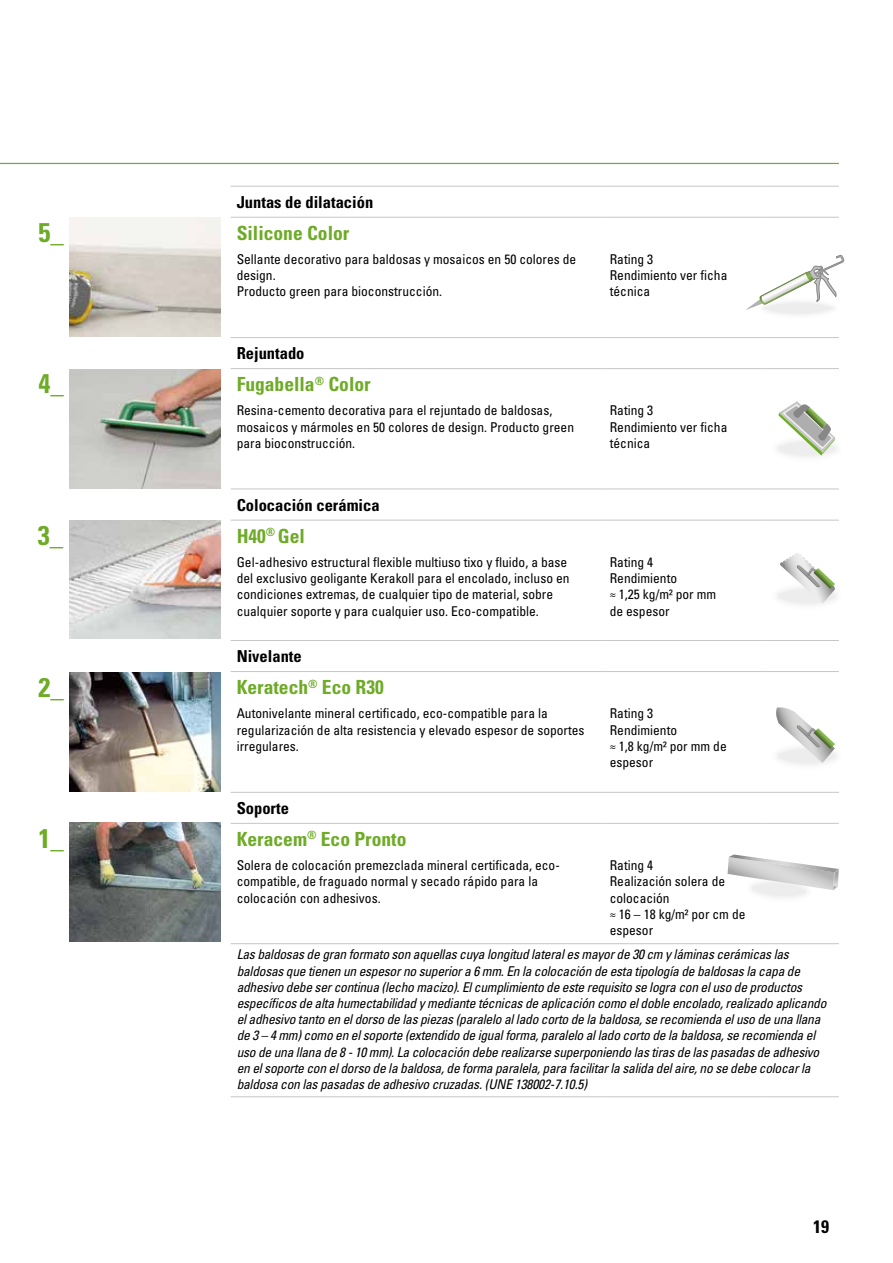
<style>
.page{position:relative;width:893px;height:1263px;background:#fff}
.page>*{position:absolute;margin:0;border:0;box-sizing:border-box;transform-origin:0 0}
.t1{font:700 condensed 27px "Univers LT Std";color:#6eab27}
.t2{font:700 condensed 19.5px "Univers LT Std";color:#6eab27}
.t3{font:700 condensed 18px "Univers LT Std";color:#000}
.t4{font:700 condensed 16.5px "Univers LT Std";color:#000}
.t5{font:condensed 13.5px/16.2px "Univers LT Std";color:#000}
.t6{font:italic condensed 13.5px/16.2px "Univers LT Std";letter-spacing:-.02em;color:#000}
</style>
<div class="page">
<hr style="left:0;top:163px;width:839px;height:1px;background:#6eab27">
<hr style="left:231px;top:186px;width:373px;height:1px;background:#c6c6c6">
<hr style="left:604px;top:186px;width:161px;height:1px;background:#c6c6c6">
<hr style="left:765px;top:186px;width:74px;height:1px;background:#c6c6c6">
<hr style="left:231px;top:217px;width:373px;height:1px;background:#c6c6c6">
<hr style="left:604px;top:217px;width:161px;height:1px;background:#c6c6c6">
<hr style="left:765px;top:217px;width:74px;height:1px;background:#c6c6c6">
<hr style="left:231px;top:337px;width:373px;height:1px;background:#c6c6c6">
<hr style="left:231px;top:368px;width:373px;height:1px;background:#c6c6c6">
<hr style="left:604px;top:337px;width:161px;height:1px;background:#c6c6c6">
<hr style="left:604px;top:368px;width:161px;height:1px;background:#c6c6c6">
<hr style="left:765px;top:337px;width:74px;height:1px;background:#c6c6c6">
<hr style="left:765px;top:368px;width:74px;height:1px;background:#c6c6c6">
<hr style="left:231px;top:520px;width:373px;height:1px;background:#c6c6c6">
<hr style="left:604px;top:520px;width:161px;height:1px;background:#c6c6c6">
<hr style="left:604px;top:671px;width:161px;height:1px;background:#c6c6c6">
<hr style="left:231px;top:488px;width:373px;height:1px;background:#c6c6c6">
<hr style="left:231px;top:640px;width:373px;height:1px;background:#c6c6c6">
<hr style="left:604px;top:488px;width:161px;height:1px;background:#c6c6c6">
<hr style="left:604px;top:640px;width:161px;height:1px;background:#c6c6c6">
<hr style="left:765px;top:488px;width:74px;height:1px;background:#c6c6c6">
<hr style="left:765px;top:640px;width:74px;height:1px;background:#c6c6c6">
<hr style="left:765px;top:671px;width:74px;height:1px;background:#c6c6c6">
<hr style="left:231px;top:671px;width:373px;height:1px;background:#c6c6c6">
<hr style="left:231px;top:823px;width:373px;height:1px;background:#c6c6c6">
<hr style="left:604px;top:823px;width:161px;height:1px;background:#c6c6c6">
<hr style="left:765px;top:823px;width:74px;height:1px;background:#c6c6c6">
<hr style="left:231px;top:792px;width:373px;height:1px;background:#c6c6c6">
<hr style="left:604px;top:792px;width:161px;height:1px;background:#c6c6c6">
<hr style="left:231px;top:943px;width:373px;height:1px;background:#c6c6c6">
<hr style="left:604px;top:943px;width:161px;height:1px;background:#c6c6c6">
<hr style="left:231px;top:1096px;width:373px;height:1px;background:#c6c6c6">
<hr style="left:604px;top:1096px;width:161px;height:1px;background:#c6c6c6">
<hr style="left:765px;top:1096px;width:74px;height:1px;background:#c6c6c6">
<hr style="left:765px;top:792px;width:74px;height:1px;background:#c6c6c6">
<hr style="left:765px;top:943px;width:74px;height:1px;background:#c6c6c6">
<hr style="left:765px;top:520px;width:74px;height:1px;background:#c6c6c6">
<svg style="left:779px;top:401px;width:56px;height:55px"></svg>
<svg style="left:780px;top:553px;width:55px;height:51px"></svg>
<div style="left:771px;top:741px;width:72px;height:30px;background:#fbfbfb;border-radius:50%"></div>
<svg style="left:776px;top:707px;width:59px;height:56px"></svg>
<svg style="left:727px;top:854px;width:112px;height:44px"></svg>
<img style="left:69px;top:218px;width:151px;height:119px">
<img style="left:69px;top:369px;width:151px;height:119px">
<img style="left:69px;top:520px;width:151px;height:118px">
<img style="left:69px;top:823px;width:151px;height:119px">
<img style="left:69px;top:673px;width:151px;height:119px">
<div style="left:758px;top:297px;width:81px;height:23px;background:#f8f8f8;border-radius:50%"></div>
<svg style="left:746px;top:254px;width:98px;height:56px"></svg>
<h1 class="t1" style="left:39px;top:216px;width:27px">5_</h1>
<h1 class="t1" style="left:39px;top:367px;width:27px">4_</h1>
<h1 class="t1" style="left:38px;top:519px;width:27px">3_</h1>
<h1 class="t1" style="left:39px;top:671px;width:27px">2_</h1>
<h1 class="t1" style="left:39px;top:821px;width:27px">1_</h1>
<p class="t4" style="left:237px;top:192px;width:138px">Juntas de dilatación</p>
<h2 class="t2" style="left:237px;top:221px;width:114px">Silicone Color</h2>
<p class="t5" style="left:237px;top:251px;width:341px">Sellante decorativo para baldosas y mosaicos en 50 colores de design.<br>Producto green para bioconstrucción.</p>
<p class="t5" style="left:610px;top:251px;width:119px">Rating 3<br>Rendimiento ver ficha técnica</p>
<p class="t4" style="left:237px;top:343px;width:69px">Rejuntado</p>
<h2 class="t2" style="left:237px;top:372px;width:136px">Fugabella<sup>®</sup> Color</h2>
<p class="t5" style="left:237px;top:402px;width:339px">Resina-cemento decorativa para el rejuntado de baldosas, mosaicos y mármoles en 50 colores de design. Producto green para bioconstrucción.</p>
<p class="t5" style="left:610px;top:402px;width:119px">Rating 3<br>Rendimiento ver ficha técnica</p>
<p class="t4" style="left:237px;top:494px;width:145px">Colocación cerámica</p>
<h2 class="t2" style="left:237px;top:524px;width:70px">H40<sup>®</sup> Gel</h2>
<p class="t5" style="left:237px;top:554px;width:334px">Gel-adhesivo estructural flexible multiuso tixo y fluido, a base del exclusivo geoligante Kerakoll para el encolado, incluso en condiciones extremas, de cualquier tipo de material, sobre cualquier soporte y para cualquier uso. Eco-compatible.</p>
<p class="t5" style="left:610px;top:554px;width:108px">Rating 4<br>Rendimiento<br>≈ 1,25 kg/m² por mm de espesor</p>
<p class="t4" style="left:237px;top:646px;width:67px">Nivelante</p>
<h2 class="t2" style="left:237px;top:675px;width:149px">Keratech<sup>®</sup> Eco R30</h2>
<p class="t5" style="left:237px;top:705px;width:349px">Autonivelante mineral certificado, eco-compatible para la regularización de alta resistencia y elevado espesor de soportes irregulares.</p>
<p class="t5" style="left:610px;top:705px;width:119px">Rating 3<br>Rendimiento<br>≈ 1,8 kg/m² por mm de espesor</p>
<p class="t4" style="left:237px;top:798px;width:54px">Soporte</p>
<h2 class="t2" style="left:237px;top:827px;width:171px">Keracem<sup>®</sup> Eco Pronto</h2>
<p class="t5" style="left:237px;top:857px;width:325px">Solera de colocación premezclada mineral certificada, eco&shy;compatible, de fraguado normal y secado rápido para la colocación con adhesivos.</p>
<p class="t5" style="left:610px;top:857px;width:137px">Rating 4<br>Realización solera de colocación<br>≈ 16 – 18 kg/m² por cm de espesor</p>
<p class="t6" style="left:237px;top:946px;width:591px">Las baldosas de gran formato son aquellas cuya longitud lateral es mayor de 30 cm y láminas cerámicas las baldosas que tienen un espesor no superior a 6 mm. En la colocación de esta tipología de baldosas la capa de adhesivo debe ser continua (lecho macizo). El cumplimiento de este requisito se logra con el uso de productos específicos de alta humectabilidad y mediante técnicas de aplicación como el doble encolado, realizado aplicando el adhesivo tanto en el dorso de las piezas (paralelo al lado corto de la baldosa, se recomienda el uso de una llana de 3 – 4 mm) como en el soporte (extendido de igual forma, paralelo al lado corto de la baldosa, se recomienda el uso de una llana de 8 - 10 mm). La colocación debe realizarse superponiendo las tiras de las pasadas de adhesivo en el soporte con el dorso de la baldosa, de forma paralela, para facilitar la salida del aire, no se debe colocar la baldosa con las pasadas de adhesivo cruzadas. (UNE 138002-7.10.5)</p>
<h3 class="t3" style="left:813px;top:1216px;width:17px">19</h3>
</div>
